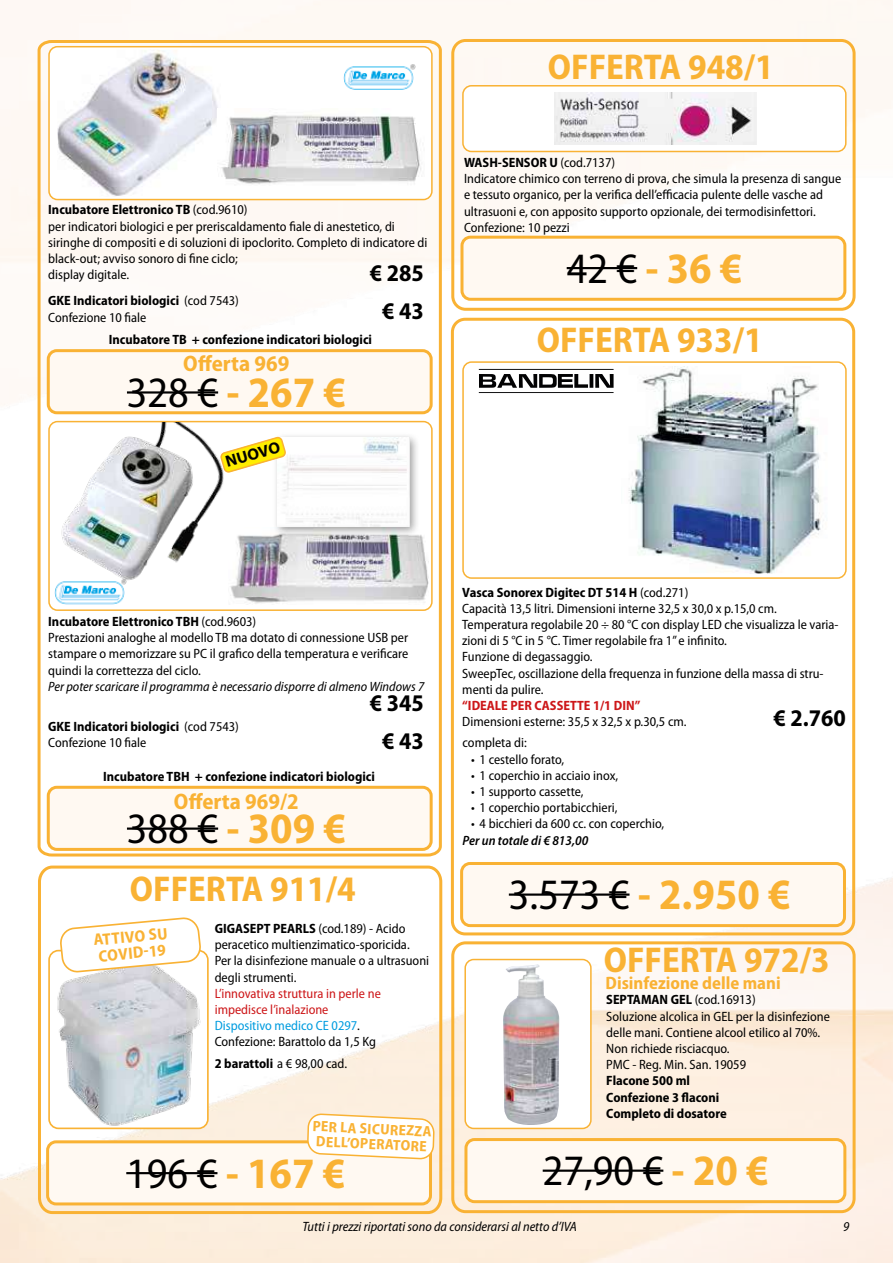
<style>
.page{position:relative;width:893px;height:1263px;background:#fff}
.page>*{position:absolute;margin:0;border:0;box-sizing:border-box;transform-origin:0 0}
.t1{font:700 semi-condensed 43.5px "Myriad Pro";color:#f9b234}
.t2{font:semi-condensed 43.5px "Myriad Pro";color:#000}
.t3{font:700 semi-condensed 36px "Myriad Pro";color:#f9b234}
.t4{font:700 semi-condensed 24px/37.8px "Myriad Pro";color:#000;text-align:center}
.t5{font:700 semi-condensed 22.5px "Myriad Pro";color:#f9b234}
.t6{font:700 semi-condensed 18px "Myriad Pro";color:#f9b234}
.t7{font:700 semi-condensed 16.5px/16.5px "Myriad Pro";color:#f9b234}
.t8{font:700 16.35px "Myriad Pro";color:#000}
.t9{font:700 semi-condensed 15px/15px "Myriad Pro";color:#f9b234}
.t10{font:semi-condensed 13.5px/16.2px "Myriad Pro";color:#000}
.t11{font:700 semi-condensed 13.5px/16.2px "Myriad Pro";color:#000}
.t12{font:italic semi-condensed 13.5px "Myriad Pro";color:#000}
.t13{font:semi-condensed 13.5px/16.2px "Myriad Pro";color:#cd1719}
.t14{font:700 semi-condensed 13.5px "Myriad Pro";color:#cd1719}
.t15{font:italic 600 semi-condensed 13.5px "Myriad Pro";color:#000}
.s1{font-weight:700}
.s2{font-weight:400;color:#000}
.s3{color:#009cdf}
.s4{color:#000}
.s5{font-weight:700;color:#f9b234}
</style>
<div class="page">
<img style="left:0;top:0;width:893px;height:1263px">
<div style="left:451px;top:318px;width:404px;height:617px;border:3px solid #f9b234;border-radius:13px"></div>
<div style="left:463px;top:362px;width:383px;height:216px;background:#fff;border-radius:9px"></div>
<div style="left:462px;top:361px;width:385px;height:218px;border:2px solid #f9b234;border-radius:9px"></div>
<div style="left:462px;top:863px;width:382px;height:62px;background:#fff9f2;border-radius:9px"></div>
<div style="left:460px;top:862px;width:386px;height:65px;border:3px solid #f9b234;border-radius:9px"></div>
<hr style="left:509px;top:893px;width:120px;height:3px;background:#000">
<img style="left:628px;top:366px;width:193px;height:208px">
<svg style="left:479px;top:369px;width:135px;height:24px"></svg>
<div style="left:462px;top:237px;width:383px;height:62px;background:#fff9f2;border-radius:9px"></div>
<div style="left:460px;top:236px;width:386px;height:65px;border:3px solid #f9b234;border-radius:9px"></div>
<div style="left:466px;top:1139px;width:379px;height:63px;background:#fff9f2;border-radius:9px"></div>
<div style="left:464px;top:1138px;width:382px;height:65px;border:3px solid #f9b234;border-radius:9px"></div>
<div style="left:451px;top:39px;width:405px;height:272px;border:3px solid #f9b234;border-radius:13px"></div>
<div style="left:451px;top:941px;width:405px;height:272px;border:3px solid #f9b234;border-radius:13px"></div>
<div style="left:463px;top:86px;width:383px;height:65px;background:#fff;border-radius:9px"></div>
<div style="left:462px;top:85px;width:384px;height:67px;border:2px solid #f9b234;border-radius:9px"></div>
<hr style="left:567px;top:267px;width:70px;height:2px;background:#000">
<img style="left:554px;top:92px;width:203px;height:52px">
<div style="left:465px;top:959px;width:126px;height:169px;background:#fff;border-radius:9px"></div>
<img style="left:503px;top:964px;width:56px;height:161px">
<div style="left:464px;top:959px;width:128px;height:170px;border:2px solid #f9b234;border-radius:9px"></div>
<hr style="left:543px;top:1169px;width:120px;height:3px;background:#000">
<svg style="left:36px;top:38px;width:407px;height:820px"></svg>
<div style="left:48px;top:351px;width:383px;height:62px;background:#fff9f2;border-radius:9px"></div>
<div style="left:47px;top:349px;width:386px;height:65px;border:3px solid #f9b234;border-radius:9px"></div>
<hr style="left:127px;top:391px;width:91px;height:3px;background:#000">
<div style="left:48px;top:787px;width:383px;height:62px;background:#fff9f2;border-radius:9px"></div>
<div style="left:47px;top:786px;width:386px;height:65px;border:3px solid #f9b234;border-radius:9px"></div>
<hr style="left:127px;top:827px;width:91px;height:3px;background:#000">
<img style="left:57px;top:50px;width:179px;height:147px">
<img style="left:342px;top:64px;width:74px;height:26px">
<img style="left:218px;top:109px;width:211px;height:82px">
<img style="left:228px;top:527px;width:200px;height:78px">
<div style="left:272px;top:432px;width:148px;height:106px;background:#000;opacity:.75"></div>
<img style="left:277px;top:437px;width:132px;height:89px">
<img style="left:54px;top:584px;width:73px;height:21px">
<img style="left:54px;top:422px;width:172px;height:162px">
<svg style="left:220px;top:437px;width:66px;height:36px"></svg>
<svg style="left:36px;top:864px;width:408px;height:351px"></svg>
<img style="left:49px;top:950px;width:159px;height:178px">
<div style="left:48px;top:950px;width:161px;height:179px;border:2px solid #f9b234;border-radius:9px"></div>
<div style="left:48px;top:1142px;width:382px;height:62px;background:#fff9f2;border-radius:9px"></div>
<div style="left:46px;top:1140px;width:386px;height:65px;border:3px solid #f9b234;border-radius:9px"></div>
<hr style="left:126px;top:1172px;width:91px;height:2px;background:#000">
<svg style="left:307px;top:1114px;width:128px;height:46px"></svg>
<svg style="left:58px;top:916px;width:145px;height:58px"></svg>
<p class="t10" style="left:48px;top:202px;width:381px"><span class="s1">Incubatore Elettronico TB</span> (cod.9610)<br>per indicatori biologici e per preriscaldamento fiale di anestetico, di siringhe di compositi e di soluzioni di ipoclorito. Completo di indicatore di black-out; avviso sonoro di fine ciclo;<br>display digitale.</p>
<h3 class="t4" style="left:370px;top:254px;width:56px">€ 285</h3>
<p class="t10" style="left:48px;top:292px;width:192px"><span class="s1">GKE Indicatori biologici</span> (cod 7543)<br>Confezione 10 fiale</p>
<p class="t11" style="left:109px;top:331px;width:265px">Incubatore TB + confezione indicatori biologici</p>
<h3 class="t5" style="left:183px;top:349px;width:108px">Offerta 969</h3>
<h1 class="t1" style="left:127px;top:364px;width:220px"><span class="s2">328 €</span> - 267 €</h1>
<h3 class="t4" style="left:382px;top:292px;width:43px">€ 43</h3>
<p class="t8" style="left:223px;top:452px;width:57px;rotate:-16deg">NUOVO</p>
<h2 class="t3" style="left:548px;top:44px;width:227px">OFFERTA 948/1</h2>
<p class="t10" style="left:464px;top:154px;width:379px"><span class="s1">WASH-SENSOR U</span> (cod.7137)<br>Indicatore chimico con terreno di prova, che simula la presenza di sangue e tessuto organico, per la verifica dell’efficacia pulente delle vasche ad ultrasuoni e, con apposito supporto opzionale, dei termodisinfettori.<br>Confezione: 10 pezzi</p>
<h1 class="t1" style="left:567px;top:240px;width:177px"><span class="s2">42 €</span> - 36 €</h1>
<h2 class="t3" style="left:537px;top:317px;width:227px">OFFERTA 933/1</h2>
<p class="t10" style="left:48px;top:613px;width:362px"><span class="s1">Incubatore Elettronico TBH</span> (cod.9603)<br>Prestazioni analoghe al modello TB ma dotato di connessione USB per stampare o memorizzare su PC il grafico della temperatura e verificare quindi la correttezza del ciclo.</p>
<p class="t12" style="left:48px;top:678px;width:377px">Per poter scaricare il programma è necessario disporre di almeno Windows 7</p>
<p class="t10" style="left:48px;top:718px;width:192px"><span class="s1">GKE Indicatori biologici</span> (cod 7543)<br>Confezione 10 fiale</p>
<h3 class="t4" style="left:370px;top:684px;width:56px">€ 345 € 43</h3>
<p class="t11" style="left:103px;top:768px;width:273px">Incubatore TBH + confezione indicatori biologici</p>
<h3 class="t5" style="left:174px;top:787px;width:126px">Offerta 969/2</h3>
<h1 class="t1" style="left:127px;top:800px;width:220px"><span class="s2">388 €</span> - 309 €</h1>
<h2 class="t3" style="left:130px;top:866px;width:227px">OFFERTA 911/4</h2>
<p class="t10" style="left:215px;top:920px;width:216px"><span class="s1">GIGASEPT PEARLS</span> (cod.189) - Acido peracetico multienzimatico-sporicida.<br>Per la disinfezione manuale o a ultrasuoni degli strumenti.</p>
<p class="t13" style="left:215px;top:985px;width:168px">L’innovativa struttura in perle ne impedisce l’inalazione<br><span class="s3">Dispositivo medico CE 0297</span><span class="s4">.<br>Confezione: Barattolo da 1,5 Kg</span></p>
<p class="t10" style="left:215px;top:1055px;width:134px"><span class="s1">2 barattoli</span> a € 98,00 cad.</p>
<p class="t7" style="left:93px;top:931px;width:76px;rotate:-5deg">ATTIVO SU<br>COVID-19</p>
<p class="t9" style="left:313px;top:1118px;width:120px;rotate:3deg">PER LA SICUREZZA<br>DELL’OPERATORE</p>
<h1 class="t1" style="left:126px;top:1145px;width:220px"><span class="s2">196 €</span> - 167 €</h1>
<p class="t10" style="left:462px;top:584px;width:378px"><span class="s1">Vasca Sonorex Digitec DT 514 H</span> (cod.271)<br>Capacità 13,5 litri. Dimensioni interne 32,5 x 30,0 x p.15,0 cm.<br>Temperatura regolabile 20 ÷ 80 °C con display LED che visualizza le varia&shy;zioni di 5 °C in 5 °C. Timer regolabile fra 1” e infinito.<br>Funzione di degassaggio.<br>SweepTec, oscillazione della frequenza in funzione della massa di stru&shy;menti da pulire.</p>
<p class="t14" style="left:462px;top:697px;width:180px">“IDEALE PER CASSETTE 1/1 DIN”</p>
<p class="t10" style="left:462px;top:713px;width:226px">Dimensioni esterne: 35,5 x 32,5 x p.30,5 cm.</p>
<h3 class="t4" style="left:773px;top:699px;width:74px">€ 2.760</h3>
<p class="t10" style="left:463px;top:735px;width:66px">completa di:</p>
<p class="t10" style="left:471px;top:751px;width:95px">• 1 cestello forato,</p>
<p class="t10" style="left:471px;top:767px;width:149px">• 1 coperchio in acciaio inox,</p>
<p class="t10" style="left:471px;top:783px;width:114px">• 1 supporto cassette,</p>
<p class="t10" style="left:471px;top:799px;width:148px">• 1 coperchio portabicchieri,</p>
<p class="t10" style="left:471px;top:816px;width:194px">• 4 bicchieri da 600 cc. con coperchio,</p>
<p class="t15" style="left:463px;top:832px;width:127px">Per un totale di € 813,00</p>
<h1 class="t1" style="left:509px;top:866px;width:283px"><span class="s2">3.573 €</span> - 2.950 €</h1>
<h2 class="t3" style="left:604px;top:937px;width:227px">OFFERTA 972/3</h2>
<p class="t10" style="left:606px;top:991px;width:225px"><span class="s1">SEPTAMAN GEL</span> (cod.16913)<br>Soluzione alcolica in GEL per la disinfezione delle mani. Contiene alcool etilico al 70%.<br>Non richiede risciacquo.<br>PMC - Reg. Min. San. 19059</p>
<p class="t11" style="left:606px;top:1072px;width:122px">Flacone 500 ml<br>Confezione 3 flaconi<br>Completo di dosatore</p>
<h1 class="t2" style="left:543px;top:1144px;width:227px">27,90 € <span class="s5">- 20 €</span></h1>
<h3 class="t6" style="left:606px;top:971px;width:177px">Disinfezione delle mani</h3>
<p class="t12" style="left:302px;top:1218px;width:276px">Tutti i prezzi riportati sono da considerarsi al netto d’IVA</p>
<p class="t12" style="left:843px;top:1218px;width:8px">9</p>
</div>
